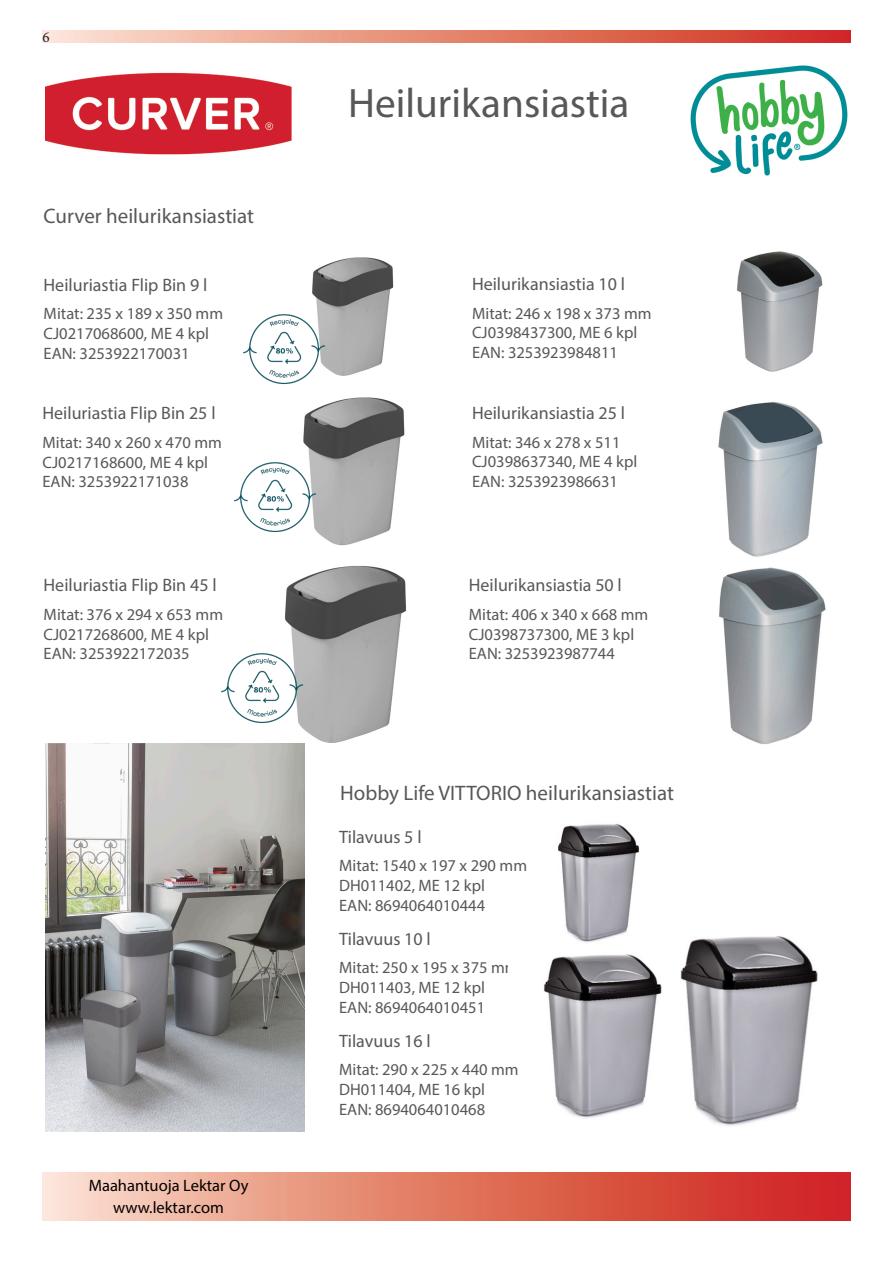
<style>
.page{position:relative;width:893px;height:1263px;background:#fff}
.page>*{position:absolute;margin:0;border:0;box-sizing:border-box;transform-origin:0 0}
.t1{font:41.25px "Myriad Pro";color:#57585a}
.t2{font:21px "Myriad Pro";color:#57585a}
.t3{font:18px "Myriad Pro";color:#57585a}
.t4{font:16.5px/19.8px "Myriad Pro";color:#57585a}
.t5{font:16.5px/22px "Myriad Pro";color:#000;text-align:center}
.t6{font:15px "Minion Pro";color:#231f20}
</style>
<div class="page">
<svg style="left:43px;top:1172px;width:807px;height:49px;background:#e27b69"></svg>
<svg style="left:43px;top:31px;width:807px;height:12px;background:#e58774"></svg>
<img style="left:45px;top:72px;width:247px;height:83px">
<img style="left:690px;top:65px;width:158px;height:111px">
<img style="left:312px;top:257px;width:82px;height:119px">
<img style="left:718px;top:402px;width:105px;height:155px">
<img style="left:285px;top:566px;width:122px;height:181px">
<img style="left:303px;top:397px;width:102px;height:149px">
<img style="left:737px;top:251px;width:86px;height:121px">
<img style="left:543px;top:954px;width:119px;height:165px">
<img style="left:680px;top:936px;width:138px;height:190px">
<img style="left:719px;top:567px;width:107px;height:177px">
<img style="left:45px;top:743px;width:259px;height:389px">
<img style="left:558px;top:823px;width:81px;height:120px">
<img style="left:243px;top:307px;width:83px;height:77px">
<img style="left:234px;top:454px;width:84px;height:85px">
<img style="left:221px;top:645px;width:83px;height:85px">
<p class="t6" style="left:43px;top:27px;width:9px">6</p>
<p class="t2" style="left:44px;top:203px;width:212px">Curver heilurikansiastiat</p>
<p class="t3" style="left:44px;top:274px;width:165px">Heiluriastia Flip Bin 9 l</p>
<p class="t4" style="left:44px;top:303px;width:181px">Mitat: 235 x 189 x 350 mm<br>CJ0217068600, ME 4 kpl<br>EAN: 3253922170031</p>
<p class="t3" style="left:43px;top:402px;width:175px">Heiluriastia Flip Bin 25 l</p>
<p class="t4" style="left:43px;top:432px;width:181px">Mitat: 340 x 260 x 470 mm<br>CJ0217168600, ME 4 kpl<br>EAN: 3253922171038</p>
<p class="t3" style="left:44px;top:574px;width:175px">Heiluriastia Flip Bin 45 l</p>
<p class="t4" style="left:44px;top:604px;width:181px">Mitat: 376 x 294 x 653 mm<br>CJ0217268600, ME 4 kpl<br>EAN: 3253922172035</p>
<p class="t5" style="left:89px;top:1174px;width:161px">Maahantuoja Lektar Oy www.lektar.com</p>
<p class="t1" style="left:348px;top:78px;width:283px">Heilurikansiastia</p>
<p class="t3" style="left:472px;top:273px;width:155px">Heilurikansiastia 10 l</p>
<p class="t4" style="left:472px;top:303px;width:181px">Mitat: 246 x 198 x 373 mm<br>CJ0398437300, ME 6 kpl<br>EAN: 3253923984811</p>
<p class="t3" style="left:472px;top:402px;width:155px">Heilurikansiastia 25 l</p>
<p class="t4" style="left:472px;top:432px;width:167px">Mitat: 346 x 278 x 511<br>CJ0398637340, ME 4 kpl<br>EAN: 3253923986631</p>
<p class="t3" style="left:469px;top:574px;width:155px">Heilurikansiastia 50 l</p>
<p class="t4" style="left:469px;top:604px;width:181px">Mitat: 406 x 340 x 668 mm<br>CJ0398737300, ME 3 kpl<br>EAN: 3253923987744</p>
<p class="t2" style="left:340px;top:780px;width:335px">Hobby Life VITTORIO heilurikansiastiat</p>
<p class="t3" style="left:339px;top:825px;width:84px">Tilavuus 5 l</p>
<p class="t4" style="left:339px;top:855px;width:189px">Mitat: 1540 x 197 x 290 mm<br>DH011402, ME 12 kpl<br>EAN: 8694064010444</p>
<p class="t3" style="left:339px;top:927px;width:93px">Tilavuus 10 l</p>
<p class="t4" style="left:339px;top:957px;width:181px">Mitat: 250 x 195 x 375 mm<br>DH011403, ME 12 kpl<br>EAN: 8694064010451</p>
<p class="t3" style="left:339px;top:1029px;width:93px">Tilavuus 16 l</p>
<p class="t4" style="left:339px;top:1059px;width:181px">Mitat: 290 x 225 x 440 mm<br>DH011404, ME 16 kpl<br>EAN: 8694064010468</p>
</div>
